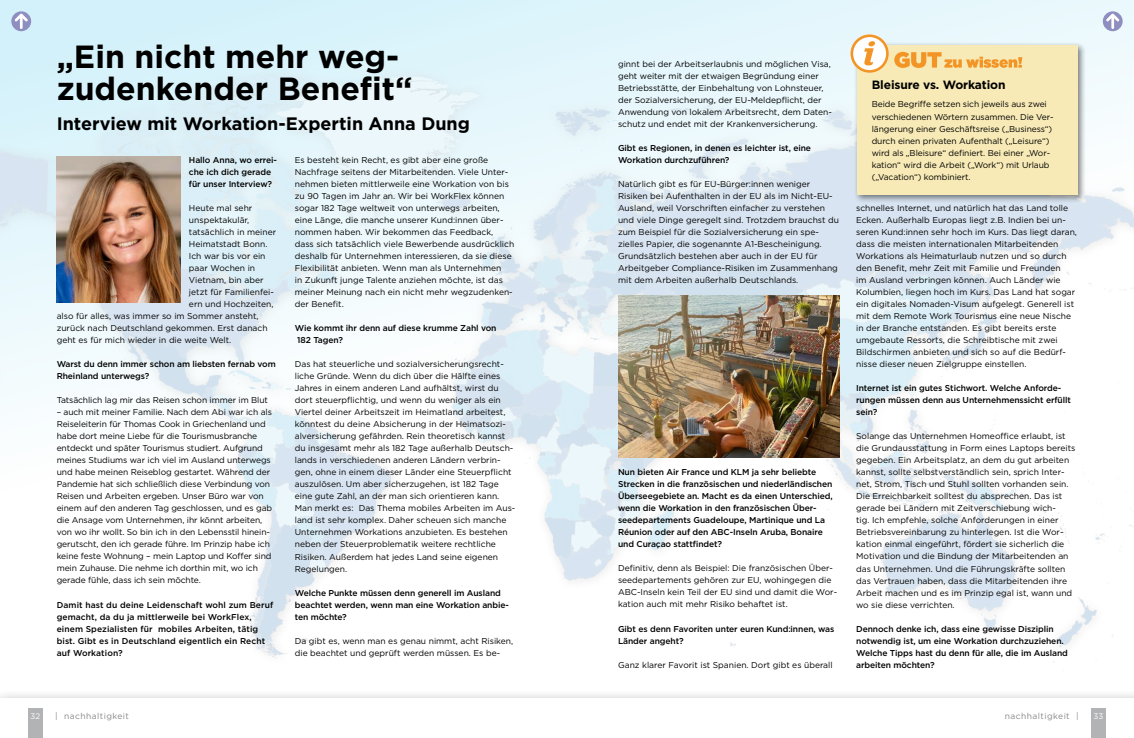
<style>
.page{position:relative;width:1134px;height:738px;background:#fff}
.page>*{position:absolute;margin:0;border:0;box-sizing:border-box;transform-origin:0 0}
.t1{font:700 32px/32px "Gotham";color:#000}
.t2{font:700 18px "Gotham";color:#000}
.t3{font:700 12px "Gotham";letter-spacing:-.01em;color:#000}
.t4{font:8.5px/12px "Gotham";color:#000}
.t5{font:500 8.5px/12px "Gotham";letter-spacing:-.01em;color:#000}
.t6{font:500 8.5px/12px "Gotham";letter-spacing:.01em;color:#000}
.t7{font:8.5px "Gotham";letter-spacing:.05em;color:#87888a}
.t8{font:8px "Gotham";color:#fff}
</style>
<div class="page">
<img style="left:0;top:0;width:1134px;height:663px">
<img style="left:57px;top:156px;width:123px;height:146px">
<img style="left:618px;top:295px;width:221px;height:162px">
<div style="left:853px;top:41px;width:233px;height:162px;background:#000;opacity:.5"></div>
<div style="left:857px;top:45px;width:221px;height:150px;background:#f7eab6"></div>
<svg style="left:850px;top:34px;width:172px;height:39px"></svg>
<svg style="left:11px;top:11px;width:20px;height:20px"></svg>
<svg style="left:15px;top:13px;width:13px;height:16px"></svg>
<svg style="left:1103px;top:11px;width:20px;height:20px"></svg>
<svg style="left:1106px;top:13px;width:13px;height:16px"></svg>
<div style="left:0;top:688px;width:1134px;height:49px;background:#000;opacity:.6"></div>
<div style="left:0;top:697px;width:1134px;height:40px;background:#fff"></div>
<div style="left:28px;top:708px;width:15px;height:29px;background:#b1b3b4"></div>
<div style="left:1091px;top:708px;width:15px;height:29px;background:#b1b3b4"></div>
<h1 class="t1" style="left:57px;top:41px;width:357px">„Ein nicht mehr weg&shy;zudenkender Benefit“</h1>
<h2 class="t2" style="left:57px;top:112px;width:415px">Interview mit Workation-Expertin Anna Dung</h2>
<p class="t5" style="left:189px;top:153px;width:90px">Hallo Anna, wo errei&shy;che ich dich gerade für unser Interview?</p>
<p class="t4" style="left:189px;top:201px;width:65px">Heute mal sehr</p>
<p class="t4" style="left:189px;top:213px;width:62px">unspektakulär,</p>
<p class="t4" style="left:189px;top:225px;width:89px">tatsächlich in meiner</p>
<p class="t4" style="left:189px;top:237px;width:80px">Heimatstadt Bonn.</p>
<p class="t4" style="left:189px;top:249px;width:78px">Ich war bis vor ein</p>
<p class="t4" style="left:189px;top:261px;width:68px">paar Wochen in</p>
<p class="t4" style="left:189px;top:273px;width:76px">Vietnam, bin aber</p>
<p class="t4" style="left:189px;top:285px;width:86px">jetzt für Familienfei-</p>
<p class="t4" style="left:189px;top:297px;width:86px">ern und Hochzeiten,</p>
<p class="t4" style="left:57px;top:309px;width:204px">also für alles, was immer so im Sommer ansteht,</p>
<p class="t4" style="left:57px;top:321px;width:212px">zurück nach Deutschland gekommen. Erst danach</p>
<p class="t4" style="left:57px;top:333px;width:176px">geht es für mich wieder in die weite Welt.</p>
<p class="t5" style="left:57px;top:358px;width:221px">Warst du denn immer schon am liebsten fernab vom<br>Rheinland unterwegs?</p>
<p class="t4" style="left:57px;top:393px;width:213px">Tatsächlich lag mir das Reisen schon immer im Blut</p>
<p class="t4" style="left:57px;top:405px;width:217px">– auch mit meiner Familie. Nach dem Abi war ich als Reiseleiterin für Thomas Cook in Griechenland und habe dort meine Liebe für die Tourismusbranche entdeckt und später Tourismus studiert. Aufgrund meines Studiums war ich viel im Ausland unterwegs und habe meinen Reiseblog gestartet. Während der Pandemie hat sich schließlich diese Verbindung von Reisen und Arbeiten ergeben. Unser Büro war von einem auf den anderen Tag geschlossen, und es gab die Ansage vom Unternehmen, ihr könnt arbeiten, von wo ihr wollt. So bin ich in den Lebensstil hinein&shy;gerutscht, den ich gerade führe. Im Prinzip habe ich keine feste Wohnung – mein Laptop und Koffer sind mein Zuhause. Die nehme ich dorthin mit, wo ich gerade fühle, dass ich sein möchte.</p>
<p class="t6" style="left:57px;top:598px;width:218px">Damit hast du deine Leidenschaft wohl zum Beruf gemacht, da du ja mittlerweile bei WorkFlex, einem Spezialisten für mobiles Arbeiten, tätig bist. Gibt es in Deutschland eigentlich ein Recht auf Workation?</p>
<p class="t4" style="left:295px;top:154px;width:221px">Es besteht kein Recht, es gibt aber eine große Nachfrage seitens der Mitarbeitenden. Viele Unter&shy;nehmen bieten mittlerweile eine Workation von bis zu 90 Tagen im Jahr an. Wir bei WorkFlex können sogar 182 Tage weltweit von unterwegs arbeiten, eine Länge, die manche unserer Kund:innen über&shy;nommen haben. Wir bekommen das Feedback, dass sich tatsächlich viele Bewerbende ausdrücklich deshalb für Unternehmen interessieren, da sie diese Flexibilität anbieten. Wenn man als Unternehmen<br>in Zukunft junge Talente anziehen möchte, ist das meiner Meinung nach ein nicht mehr wegzudenken&shy;der Benefit.</p>
<p class="t5" style="left:295px;top:322px;width:203px">Wie kommt ihr denn auf diese krumme Zahl von<br>182 Tagen?</p>
<p class="t4" style="left:295px;top:358px;width:222px">Das hat steuerliche und sozialversicherungsrecht&shy;liche Gründe. Wenn du dich über die Hälfte eines Jahres in einem anderen Land aufhältst, wirst du dort steuerpflichtig, und wenn du weniger als ein Viertel deiner Arbeitszeit im Heimatland arbeitest, könntest du deine Absicherung in der Heimatsozi&shy;alversicherung gefährden. Rein theoretisch kannst du insgesamt mehr als 182 Tage außerhalb Deutsch&shy;lands in verschiedenen anderen Ländern verbrin&shy;gen, ohne in einem dieser Länder eine Steuerpflicht auszulösen. Um aber sicherzugehen, ist 182 Tage eine gute Zahl, an der man sich orientieren kann.<br>Man merkt es: Das Thema mobiles Arbeiten im Aus&shy;land ist sehr komplex. Daher scheuen sich manche Unternehmen Workations anzubieten. Es bestehen neben der Steuerproblematik weitere rechtliche Risiken. Außerdem hat jedes Land seine eigenen Regelungen.</p>
<p class="t5" style="left:295px;top:586px;width:216px">Welche Punkte müssen denn generell im Ausland beachtet werden, wenn man eine Workation anbie&shy;ten möchte?</p>
<p class="t4" style="left:295px;top:634px;width:220px">Da gibt es, wenn man es genau nimmt, acht Risiken, die beachtet und geprüft werden müssen. Es be-</p>
<p class="t4" style="left:618px;top:57px;width:215px">ginnt bei der Arbeitserlaubnis und möglichen Visa, geht weiter mit der etwaigen Begründung einer Betriebsstätte, der Einbehaltung von Lohnsteuer, der Sozialversicherung, der EU-Meldepflicht, der Anwendung von lokalem Arbeitsrecht, dem Daten&shy;schutz und endet mit der Krankenversicherung.</p>
<p class="t5" style="left:618px;top:142px;width:195px">Gibt es Regionen, in denen es leichter ist, eine<br>Workation durchzuführen?</p>
<p class="t4" style="left:618px;top:177px;width:222px">Natürlich gibt es für EU-Bürger:innen weniger Risiken bei Aufenthalten in der EU als im Nicht-EU-Ausland, weil Vorschriften einfacher zu verstehen und viele Dinge geregelt sind. Trotzdem brauchst du zum Beispiel für die Sozialversicherung ein spe&shy;zielles Papier, die sogenannte A1-Bescheinigung.<br>Grundsätzlich bestehen aber auch in der EU für Arbeitgeber Compliance-Risiken im Zusammenhang mit dem Arbeiten außerhalb Deutschlands.</p>
<p class="t5" style="left:618px;top:466px;width:216px">Nun bieten Air France und KLM ja sehr beliebte Strecken in die französischen und niederländischen Überseegebiete an. Macht es da einen Unterschied, wenn die Workation in den französischen Über&shy;seedepartements Guadeloupe, Martinique und La Réunion oder auf den ABC-Inseln Aruba, Bonaire und Curaçao stattfindet?</p>
<p class="t4" style="left:618px;top:561px;width:221px">Definitiv, denn als Beispiel: Die französischen Über&shy;seedepartements gehören zur EU, wohingegen die ABC-Inseln kein Teil der EU sind und damit die Wor&shy;kation auch mit mehr Risiko behaftet ist.</p>
<p class="t5" style="left:618px;top:622px;width:218px">Gibt es denn Favoriten unter euren Kund:innen, was<br>Länder angeht?</p>
<p class="t4" style="left:618px;top:657px;width:216px">Ganz klarer Favorit ist Spanien. Dort gibt es überall</p>
<h3 class="t3" style="left:872px;top:77px;width:135px">Bleisure vs. Workation</h3>
<p class="t4" style="left:872px;top:98px;width:183px">Beide Begriffe setzen sich jeweils aus zwei verschiedenen Wörtern zusammen. Die Ver&shy;längerung einer Geschäftsreise („Business“) durch einen privaten Aufenthalt („Leisure“) wird als „Bleisure“ definiert. Bei einer „Wor&shy;kation“ wird die Arbeit („Work“) mit Urlaub („Vacation“) kombiniert.</p>
<p class="t4" style="left:856px;top:201px;width:222px">schnelles Internet, und natürlich hat das Land tolle Ecken. Außerhalb Europas liegt z.B. Indien bei un&shy;seren Kund:innen sehr hoch im Kurs. Das liegt daran, dass die meisten internationalen Mitarbeitenden Workations als Heimaturlaub nutzen und so durch den Benefit, mehr Zeit mit Familie und Freunden<br>im Ausland verbringen können. Auch Länder wie Kolumbien, liegen hoch im Kurs. Das Land hat sogar ein digitales Nomaden-Visum aufgelegt. Generell ist mit dem Remote Work Tourismus eine neue Nische in der Branche entstanden. Es gibt bereits erste umgebaute Ressorts, die Schreibtische mit zwei Bildschirmen anbieten und sich so auf die Bedürf&shy;nisse dieser neuen Zielgruppe einstellen.</p>
<p class="t5" style="left:856px;top:382px;width:216px">Internet ist ein gutes Stichwort. Welche Anforde&shy;rungen müssen denn aus Unternehmenssicht erfüllt sein?</p>
<p class="t4" style="left:856px;top:430px;width:221px">Solange das Unternehmen Homeoffice erlaubt, ist die Grundausstattung in Form eines Laptops bereits gegeben. Ein Arbeitsplatz, an dem du gut arbeiten kannst, sollte selbstverständlich sein, sprich Inter&shy;net, Strom, Tisch und Stuhl sollten vorhanden sein.<br>Die Erreichbarkeit solltest du absprechen. Das ist gerade bei Ländern mit Zeitverschiebung wich-<br>tig. Ich empfehle, solche Anforderungen in einer Betriebsvereinbarung zu hinterlegen. Ist die Wor&shy;kation einmal eingeführt, fördert sie sicherlich die Motivation und die Bindung der Mitarbeitenden an das Unternehmen. Und die Führungskräfte sollten das Vertrauen haben, dass die Mitarbeitenden ihre Arbeit machen und es im Prinzip egal ist, wann und wo sie diese verrichten.</p>
<p class="t5" style="left:856px;top:622px;width:213px">Dennoch denke ich, dass eine gewisse Disziplin notwendig ist, um eine Workation durchzuziehen.<br>Welche Tipps hast du denn für alle, die im Ausland arbeiten möchten?</p>
<p class="t8" style="left:31px;top:710px;width:11px">32</p>
<p class="t7" style="left:55px;top:710px;width:75px">| nachhaltigkeit</p>
<p class="t7" style="left:1005px;top:710px;width:75px">nachhaltigkeit |</p>
<p class="t8" style="left:1093px;top:710px;width:11px">33</p>
</div>
